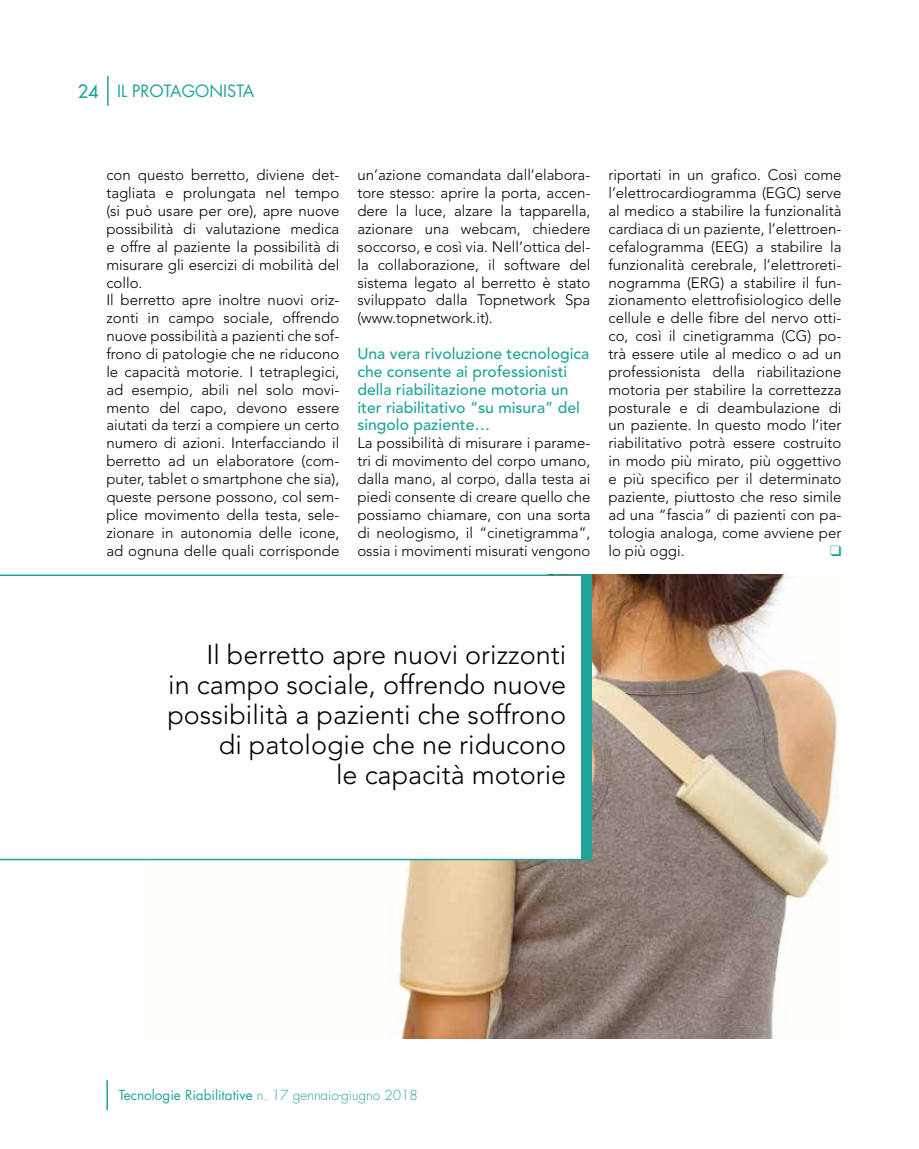
<style>
.page{position:relative;width:919px;height:1149px;background:#fff}
.page>*{position:absolute;margin:0;border:0;box-sizing:border-box;transform-origin:0 0}
.t1{font:300 27px/30px "Avenir";color:#000;text-align:right}
.t2{font:16.5px "Futura";color:#21a498}
.t3{font:500 15.75px/17.9px "Avenir";color:#21a498}
.t4{font:300 15px/17.9px "Avenir";color:#000;text-align:justify}
.t5{font:13.5px "Futura";color:#21a498}
.s1{font-size:18px}
.s2{font-weight:300}
</style>
<div class="page">
<hr style="left:106px;top:1079px;width:2px;height:30px;background:#21a498">
<hr style="left:107px;top:76px;width:2px;height:30px;background:#21a498">
<img style="left:147px;top:574px;width:691px;height:463px">
<svg style="left:0;top:574px;width:580px;height:286px"></svg>
<div style="left:580px;top:574px;width:11px;height:286px;background:#21a498"></div>
<p class="t2" style="left:78px;top:81px;width:178px"><span class="s1">24</span> IL PROTAGONISTA</p>
<p class="t4" style="left:106px;top:166px;width:234px;text-align:left">con questo berretto, diviene det&shy;tagliata e prolungata nel tempo (si può usare per ore), apre nuove possibilità di valutazione medica e offre al paziente la possibilità di misurare gli esercizi di mobilità del collo.<br>Il berretto apre inoltre nuovi oriz&shy;zonti in campo sociale, offrendo nuove possibilità a pazienti che sof&shy;frono di patologie che ne riducono le capacità motorie. I tetraplegici, ad esempio, abili nel solo movi&shy;mento del capo, devono essere aiutati da terzi a compiere un certo numero di azioni. Interfacciando il berretto ad un elaboratore (com&shy;puter, tablet o smartphone che sia), queste persone possono, col sem&shy;plice movimento della testa, sele&shy;zionare in autonomia delle icone, ad ognuna delle quali corrisponde</p>
<p class="t4" style="left:357px;top:166px;width:234px">un’azione comandata dall’elabora&shy;tore stesso: aprire la porta, accen&shy;dere la luce, alzare la tapparella, azionare una webcam, chiedere soccorso, e così via. Nell’ottica del&shy;la collaborazione, il software del sistema legato al berretto è stato sviluppato dalla Topnetwork Spa (www.topnetwork.it).</p>
<p class="t3" style="left:357px;top:345px;width:233px">Una vera rivoluzione tecnologica che consente ai professionisti della riabilitazione motoria un iter riabilitativo “su misura” del singolo paziente…</p>
<p class="t4" style="left:357px;top:434px;width:234px">La possibilità di misurare i parame&shy;tri di movimento del corpo umano, dalla mano, al corpo, dalla testa ai piedi consente di creare quello che possiamo chiamare, con una sorta di neologismo, il “cinetigramma”, ossia i movimenti misurati vengono</p>
<p class="t4" style="left:608px;top:166px;width:234px">riportati in un grafico. Così come l’elettrocardiogramma (EGC) serve al medico a stabilire la funzionalità cardiaca di un paziente, l’elettroen&shy;cefalogramma (EEG) a stabilire la funzionalità cerebrale, l’elettroreti&shy;nogramma (ERG) a stabilire il fun&shy;zionamento elettrofisiologico delle cellule e delle fibre del nervo otti&shy;co, così il cinetigramma (CG) po&shy;trà essere utile al medico o ad un professionista della riabilitazione motoria per stabilire la correttezza posturale e di deambulazione di un paziente. In questo modo l’iter riabilitativo potrà essere costruito in modo più mirato, più oggettivo e più specifico per il determinato paziente, piuttosto che reso simile ad una “fascia” di pazienti con pa&shy;tologia analoga, come avviene per lo più oggi.</p>
<h1 class="t1" style="left:167px;top:639px;width:400px">Il berretto apre nuovi orizzonti<br>in campo sociale, offrendo nuove possibilità a pazienti che soffrono di patologie che ne riducono<br>le capacità motorie</h1>
<p class="t5" style="left:119px;top:1086px;width:300px">Tecnologie Riabilitative <span class="s2">n. 17 gennaio-giugno 2018</span></p>
</div>
